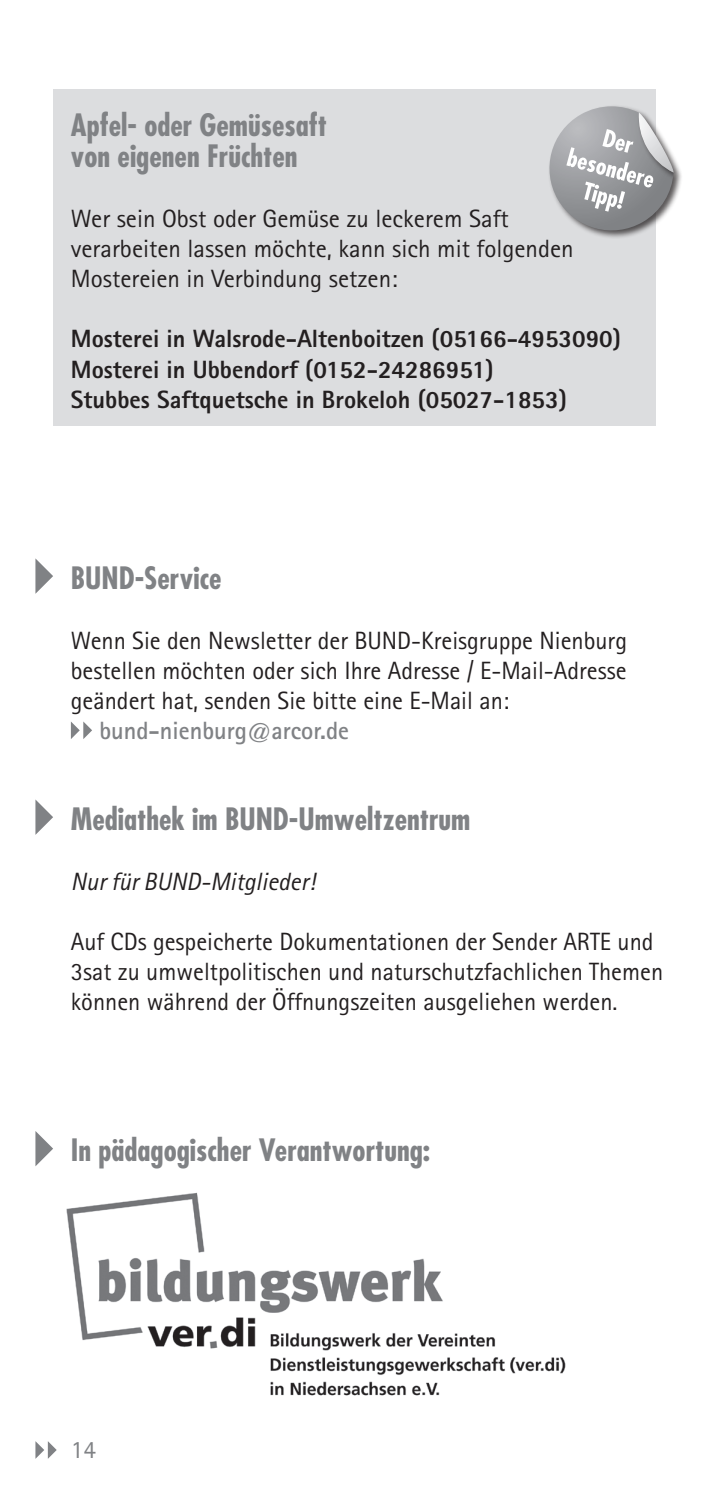
<style>
.page{position:relative;width:709px;height:1489px;background:#fff}
.page>*{position:absolute;margin:0;border:0;box-sizing:border-box;transform-origin:0 0}
.t1{font:700 condensed 30px/30px "Futura Std";color:#808285}
.t2{font:25px/30.2px "Rotis Sans Serif";color:#231f20}
.t3{font:800 25px/30.2px "Rotis Sans Serif";color:#231f20}
.t4{font:italic 25px "Rotis Sans Serif";color:#231f20}
.t5{font:700 25px "Rotis Sans Serif";color:#808285}
.t6{font:25px "Rotis Sans Serif";color:#808285}
</style>
<div class="page">
<svg style="left:35px;top:1441px;width:22px;height:17px"></svg>
<img style="left:66px;top:1192px;width:500px;height:204px">
<svg style="left:35px;top:1131px;width:18px;height:35px"></svg>
<svg style="left:35px;top:799px;width:18px;height:35px"></svg>
<svg style="left:35px;top:558px;width:18px;height:35px"></svg>
<svg style="left:71px;top:721px;width:21px;height:18px"></svg>
<div style="left:53px;top:89px;width:603px;height:336px;background:#dcdddf"></div>
<div style="left:548px;top:104px;width:135px;height:135px;background:#231f20;opacity:.75"></div>
<div style="left:637px;top:112px;width:45px;height:69px;background:#231f20;opacity:.75"></div>
<svg style="left:548px;top:106px;width:126px;height:133px"></svg>
<p class="t1" style="left:71px;top:110px;width:258px">Apfel- oder Gemüsesaft von eigenen Früchten</p>
<p class="t2" style="left:71px;top:203px;width:504px">Wer sein Obst oder Gemüse zu leckerem Saft verarbeiten lassen möchte, kann sich mit folgenden<br>Mostereien in Verbindung setzen:</p>
<p class="t3" style="left:71px;top:323px;width:551px">Mosterei in Walsrode-Altenboitzen (05166-4953090)<br>Mosterei in Ubbendorf (0152-24286951)<br>Stubbes Saftquetsche in Brokeloh (05027-1853)</p>
<p class="t1" style="left:71px;top:562px;width:152px">BUND-Service</p>
<p class="t2" style="left:71px;top:625px;width:557px;text-align:justify">Wenn Sie den Newsletter der BUND-Kreisgruppe Nienburg bestellen möchten oder sich Ihre Adresse / E-Mail-Adresse geändert hat, senden Sie bitte eine E-Mail an:</p>
<p class="t5" style="left:99px;top:715px;width:251px">bund-nienburg@arcor.de</p>
<p class="t1" style="left:71px;top:803px;width:401px">Mediathek im BUND-Umweltzentrum</p>
<p class="t4" style="left:71px;top:866px;width:246px">Nur für BUND-Mitglieder!</p>
<p class="t2" style="left:71px;top:926px;width:594px">Auf CDs gespeicherte Dokumentationen der Sender ARTE und<br>3sat zu umweltpolitischen und naturschutzfachlichen Themen können während der Öffnungszeiten ausgeliehen werden.</p>
<p class="t1" style="left:71px;top:1134px;width:361px">In pädagogischer Verantwortung:</p>
<p class="t6" style="left:71px;top:1434px;width:26px">14</p>
</div>
